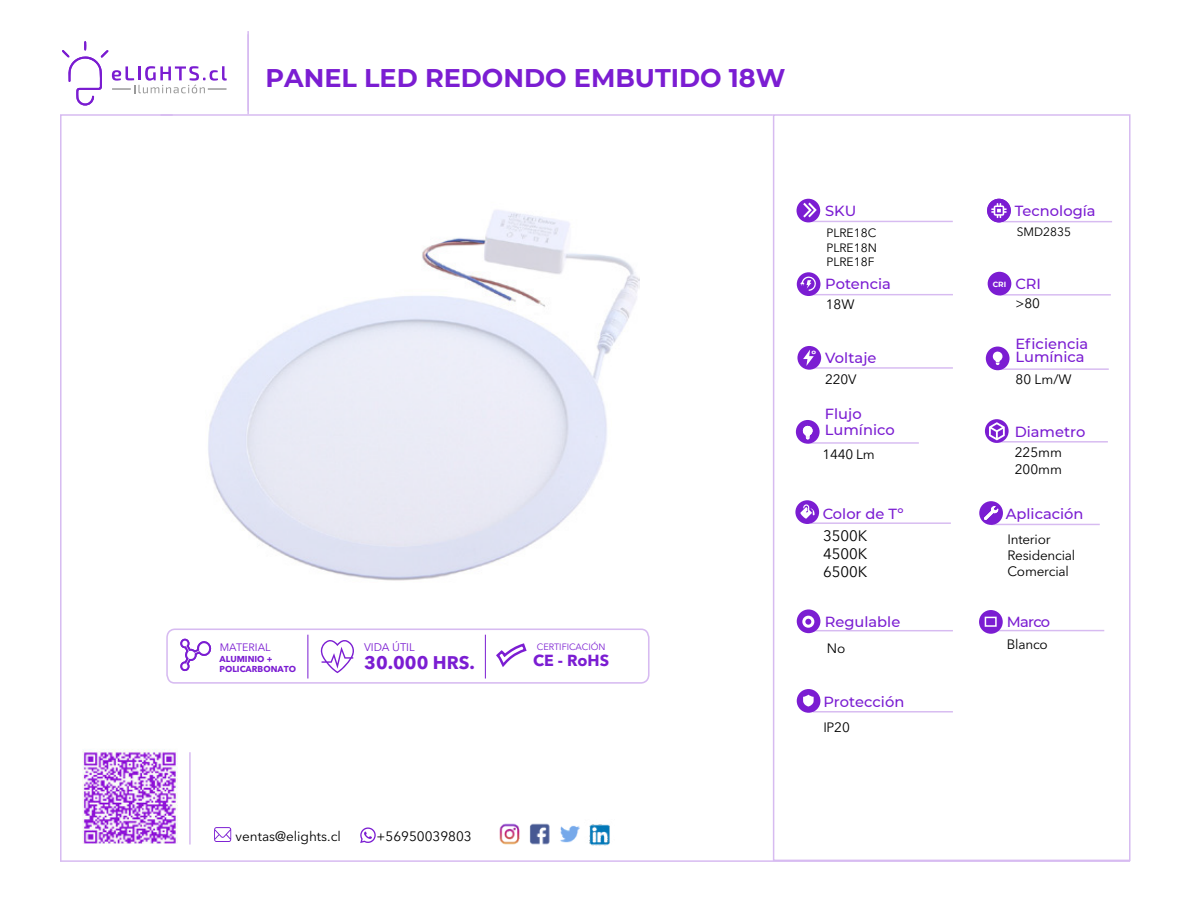
<style>
.page{position:relative;width:1189px;height:923px;background:#fff}
.page>*{position:absolute;margin:0;border:0;box-sizing:border-box;transform-origin:0 0}
.t1{font:700 25.5px "Montserrat";color:#7b1dd2}
.t2{font:700 18.15px "Avenir Next LT Pro";color:#7b1dd2}
.t3{font:700 15.9px "Avenir Next LT Pro";color:#7b1dd2}
.t4{font:15px/18px "Avenir Next LT Pro";color:#000;text-align:justify}
.t5{font:500 14.7px "Montserrat";color:#7b1dd2}
.t6{font:13.5px/16.2px "Avenir Next LT Pro";letter-spacing:-.015em;color:#000}
.t7{font:12px/14.4px "Avenir Next LT Pro";color:#000;text-align:justify}
.t8{font:10.95px "Avenir Next LT Pro";color:#7b1dd2}
.t9{font:700 10.95px "Montserrat";color:#fff}
.t10{font:10.65px "Avenir Next LT Pro";color:#7b1dd2}
.t11{font:9.15px "Avenir Next LT Pro";color:#7b1dd2}
.t12{font:700 8.55px/10.4px "Avenir Next LT Pro";color:#7b1dd2}
.t13{font:700 7.5px "Montserrat";color:#fff}
</style>
<div class="page">
<div style="left:772px;top:114px;width:358px;height:746px;border:2px solid #d7bbf1"></div>
<hr style="left:160px;top:114px;width:612px;height:2px;background:#d7bbf1">
<hr style="left:60px;top:860px;width:1070px;height:1px;background:#d7bbf1">
<hr style="left:247px;top:34px;width:2px;height:80px;background:#d7bbf1">
<svg style="left:60px;top:114px;width:114px;height:748px"></svg>
<svg style="left:360px;top:827px;width:16px;height:15px"></svg>
<svg style="left:214px;top:827px;width:17px;height:14px"></svg>
<img style="left:499px;top:823px;width:81px;height:22px">
<img style="left:589px;top:824px;width:21px;height:22px">
<svg style="left:62px;top:41px;width:165px;height:65px"></svg>
<hr style="left:189px;top:752px;width:2px;height:92px;background:#d7bbf1">
<hr style="left:247px;top:31px;width:2px;height:80px;background:#d7bbf1">
<img style="left:83px;top:748px;width:94px;height:94px">
<svg style="left:94px;top:654px;width:29px;height:31px"></svg>
<hr style="left:993px;top:441px;width:114px;height:1px;background:#d7bbf1">
<hr style="left:810px;top:294px;width:142px;height:1px;background:#d7bbf1">
<hr style="left:810px;top:220px;width:142px;height:2px;background:#d7bbf1">
<hr style="left:812px;top:367px;width:140px;height:1px;background:#d7bbf1">
<hr style="left:807px;top:442px;width:111px;height:1px;background:#d7bbf1">
<hr style="left:999px;top:294px;width:111px;height:1px;background:#d7bbf1">
<hr style="left:810px;top:522px;width:140px;height:1px;background:#d7bbf1">
<hr style="left:813px;top:629px;width:139px;height:2px;background:#d7bbf1">
<hr style="left:1001px;top:221px;width:111px;height:1px;background:#d7bbf1">
<div style="left:796px;top:420px;width:23px;height:23px;background:#7b1dd2;border-radius:50%"></div>
<div style="left:795px;top:500px;width:24px;height:23px;background:#7b1dd2;border-radius:50%"></div>
<svg style="left:984px;top:419px;width:24px;height:23px"></svg>
<div style="left:987px;top:272px;width:24px;height:23px;background:#7b1dd2;border-radius:50%"></div>
<svg style="left:989px;top:422px;width:15px;height:18px"></svg>
<svg style="left:802px;top:425px;width:10px;height:14px"></svg>
<div style="left:987px;top:199px;width:23px;height:23px;background:#7b1dd2;border-radius:50%"></div>
<svg style="left:991px;top:203px;width:15px;height:15px"></svg>
<div style="left:796px;top:609px;width:24px;height:24px;background:#7b1dd2;border-radius:50%"></div>
<div style="left:802px;top:615px;width:12px;height:12px;border:3px solid #fff;border-radius:50%"></div>
<svg style="left:800px;top:504px;width:14px;height:14px"></svg>
<div style="left:796px;top:199px;width:24px;height:23px;background:#7b1dd2;border-radius:50%"></div>
<div style="left:796px;top:272px;width:24px;height:24px;background:#7b1dd2;border-radius:50%"></div>
<svg style="left:803px;top:202px;width:13px;height:15px"></svg>
<svg style="left:800px;top:276px;width:16px;height:15px"></svg>
<div style="left:797px;top:346px;width:24px;height:23px;background:#7b1dd2;border-radius:50%"></div>
<svg style="left:803px;top:350px;width:10px;height:16px"></svg>
<hr style="left:991px;top:523px;width:108px;height:2px;background:#d7bbf1">
<div style="left:979px;top:501px;width:24px;height:23px;background:#7b1dd2;border-radius:50%"></div>
<svg style="left:984px;top:506px;width:14px;height:14px"></svg>
<svg style="left:165px;top:627px;width:485px;height:57px"></svg>
<img style="left:208px;top:210px;width:431px;height:371px">
<hr style="left:813px;top:710px;width:139px;height:2px;background:#d7bbf1">
<svg style="left:796px;top:688px;width:24px;height:24px"></svg>
<svg style="left:803px;top:694px;width:10px;height:12px"></svg>
<hr style="left:995px;top:629px;width:109px;height:2px;background:#d7bbf1">
<div style="left:979px;top:609px;width:23px;height:24px;background:#7b1dd2;border-radius:50%"></div>
<div style="left:984px;top:616px;width:12px;height:10px;border:2px solid #fff"></div>
<hr style="left:994px;top:368px;width:114px;height:2px;background:#d7bbf1">
<div style="left:985px;top:346px;width:24px;height:24px;background:#7b1dd2;border-radius:50%"></div>
<svg style="left:992px;top:351px;width:10px;height:14px"></svg>
<h1 class="t1" style="left:265px;top:59px;width:521px">PANEL LED REDONDO EMBUTIDO 18W</h1>
<p class="t8" style="left:364px;top:640px;width:52px">VIDA ÚTIL</p>
<p class="t2" style="left:364px;top:650px;width:112px">30.000 HRS.</p>
<p class="t3" style="left:533px;top:651px;width:78px">CE - RoHS</p>
<p class="t10" style="left:220px;top:640px;width:52px">MATERIAL</p>
<p class="t11" style="left:537px;top:640px;width:70px">CERTIFICACIÓN</p>
<p class="t12" style="left:219px;top:653px;width:78px">ALUMINIO +<br>POLICARBONATO</p>
<p class="t6" style="left:235px;top:827px;width:107px">ventas@elights.cl</p>
<p class="t6" style="left:376px;top:827px;width:97px">+56950039803</p>
<p class="t5" style="left:825px;top:200px;width:33px">SKU</p>
<p class="t7" style="left:826px;top:226px;width:52px">PLRE18C PLRE18N PLRE18F</p>
<p class="t5" style="left:825px;top:274px;width:67px">Potencia</p>
<p class="t6" style="left:825px;top:296px;width:30px">18W</p>
<p class="t9" style="left:811px;top:347px;width:6px">º</p>
<p class="t5" style="left:825px;top:347px;width:53px">Voltaje</p>
<p class="t6" style="left:825px;top:371px;width:33px">220V</p>
<p class="t5" style="left:824px;top:419px;width:71px">Lumínico</p>
<p class="t5" style="left:824px;top:403px;width:38px">Flujo</p>
<p class="t6" style="left:822px;top:446px;width:54px">1440 Lm</p>
<p class="t5" style="left:822px;top:503px;width:82px">Color de Tº</p>
<p class="t4" style="left:823px;top:526px;width:46px">3500K 4500K 6500K</p>
<p class="t5" style="left:824px;top:611px;width:77px">Regulable</p>
<p class="t6" style="left:827px;top:639px;width:20px">No</p>
<p class="t5" style="left:823px;top:691px;width:82px">Protección</p>
<p class="t6" style="left:823px;top:718px;width:28px">IP20</p>
<p class="t5" style="left:1014px;top:200px;width:82px">Tecnología</p>
<p class="t7" style="left:1016px;top:225px;width:56px">SMD2835</p>
<p class="t13" style="left:992px;top:278px;width:15px">CRI</p>
<p class="t5" style="left:1015px;top:274px;width:27px">CRI</p>
<p class="t6" style="left:1015px;top:295px;width:26px">&gt;80</p>
<p class="t5" style="left:1015px;top:333px;width:74px">Eficiencia</p>
<p class="t5" style="left:1015px;top:346px;width:71px">Lumínica</p>
<p class="t6" style="left:1015px;top:371px;width:57px">80 Lm/W</p>
<p class="t5" style="left:1014px;top:421px;width:72px">Diametro</p>
<p class="t6" style="left:1014px;top:444px;width:49px">225mm<br>200mm</p>
<p class="t5" style="left:1005px;top:503px;width:79px">Aplicación</p>
<p class="t6" style="left:1007px;top:530px;width:69px">Interior<br>Residencial<br>Comercial</p>
<p class="t5" style="left:1006px;top:611px;width:45px">Marco</p>
<p class="t6" style="left:1006px;top:635px;width:42px">Blanco</p>
</div>
